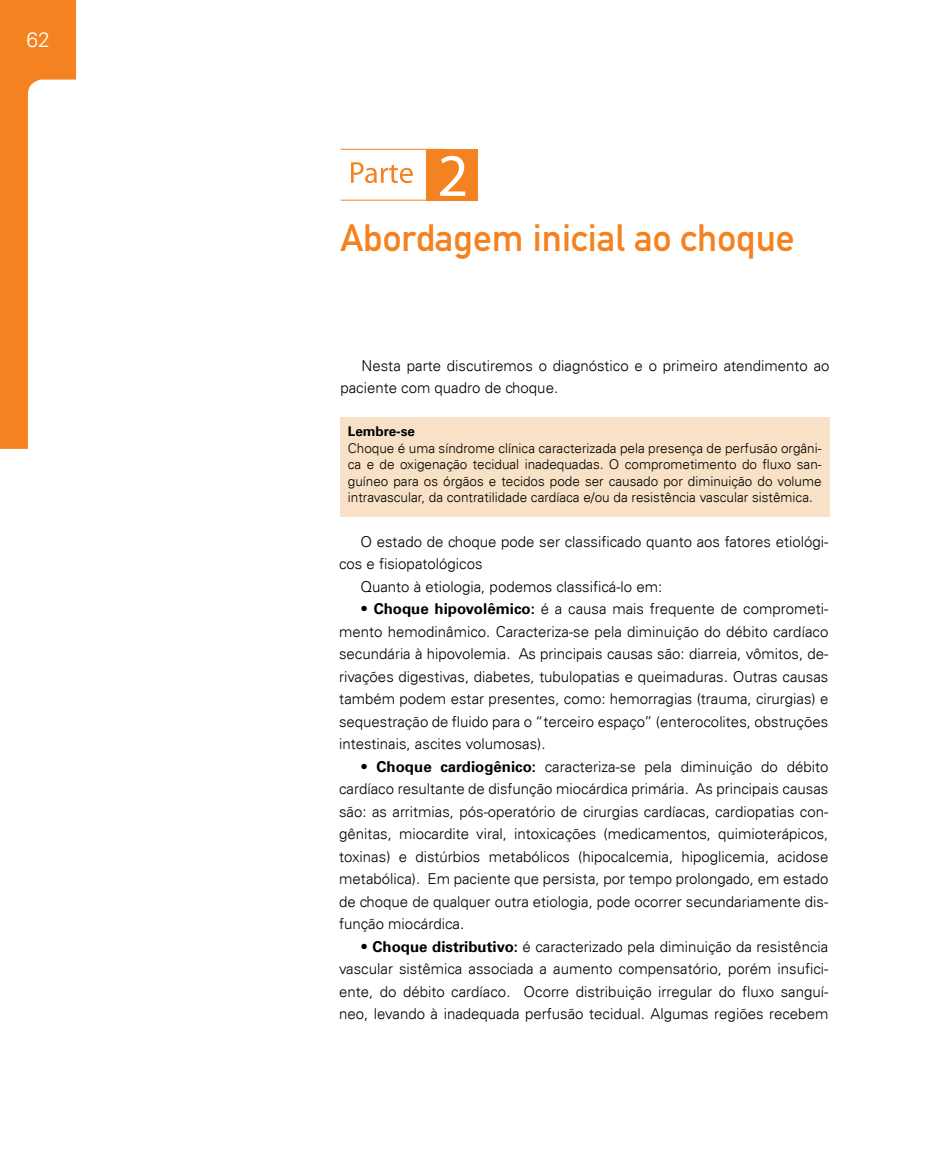
<style>
.page{position:relative;width:936px;height:1149px;background:#fff}
.page>*{position:absolute;margin:0;border:0;box-sizing:border-box;transform-origin:0 0}
.t1{font:37.5px "DIN Mittelschrift Std";color:#f58220}
.t2{font:300 21px "Univers LT";color:#fff}
.t3{font:300 15px/22.5px "Univers LT";color:#000;text-align:justify}
.t4{font:300 13.5px/16.5px "Univers LT";color:#000;text-align:justify}
.t5{font:700 13.5px "Univers LT";color:#000}
.s1{font-weight:700}
</style>
<div class="page">
<svg style="left:0;top:0;width:76px;height:448px"></svg>
<div style="left:426px;top:149px;width:51px;height:51px;background:#f58220"></div>
<svg style="left:440px;top:156px;width:25px;height:40px"></svg>
<svg style="left:351px;top:162px;width:62px;height:21px"></svg>
<hr style="left:340px;top:200px;width:102px;height:1px;background:#f58220">
<hr style="left:340px;top:149px;width:102px;height:1px;background:#f58220">
<div style="left:340px;top:417px;width:489px;height:100px;background:#f8e1c6"></div>
<h2 class="t2" style="left:27px;top:27px;width:25px">62</h2>
<h1 class="t1" style="left:340px;top:216px;width:455px">Abordagem inicial ao choque</h1>
<p class="t3" style="left:340px;top:354px;width:490px;text-indent:21px">Nesta parte discutiremos o diagnóstico e o primeiro atendimento ao paciente com quadro de choque.</p>
<p class="t5" style="left:348px;top:423px;width:69px">Lembre-se</p>
<p class="t4" style="left:348px;top:439px;width:475px">Choque é uma síndrome clínica caracterizada pela presença de perfusão orgâni&shy;ca e de oxigenação tecidual inadequadas. O comprometimento do fluxo san&shy;guíneo para os órgãos e tecidos pode ser causado por diminuição do volume intravascular, da contratilidade cardíaca e/ou da resistência vascular sistêmica.</p>
<p class="t3" style="left:360px;top:530px;width:469px">O estado de choque pode ser classificado quanto aos fatores etiológi-</p>
<p class="t3" style="left:339px;top:552px;width:145px">cos e fisiopatológicos</p>
<p class="t3" style="left:360px;top:575px;width:303px">Quanto à etiologia, podemos classificá-lo em:</p>
<p class="t3" style="left:339px;top:597px;width:490px;text-indent:21px">• <span class="s1">Choque hipovolêmico:</span> é a causa mais frequente de comprometi&shy;mento hemodinâmico. Caracteriza-se pela diminuição do débito cardíaco secundária à hipovolemia. As principais causas são: diarreia, vômitos, de&shy;rivações digestivas, diabetes, tubulopatias e queimaduras. Outras causas também podem estar presentes, como: hemorragias (trauma, cirurgias) e sequestração de fluido para o “terceiro espaço” (enterocolites, obstruções intestinais, ascites volumosas).</p>
<p class="t3" style="left:339px;top:755px;width:491px;text-indent:21px">• <span class="s1">Choque cardiogênico:</span> caracteriza-se pela diminuição do débito cardíaco resultante de disfunção miocárdica primária. As principais causas são: as arritmias, pós-operatório de cirurgias cardíacas, cardiopatias con&shy;gênitas, miocardite viral, intoxicações (medicamentos, quimioterápicos, toxinas) e distúrbios metabólicos (hipocalcemia, hipoglicemia, acidose metabólica). Em paciente que persista, por tempo prolongado, em estado de choque de qualquer outra etiologia, pode ocorrer secundariamente dis&shy;função miocárdica.</p>
<p class="t3" style="left:339px;top:935px;width:490px;text-indent:21px">• <span class="s1">Choque distributivo:</span> é caracterizado pela diminuição da resistência vascular sistêmica associada a aumento compensatório, porém insufici&shy;ente, do débito cardíaco. Ocorre distribuição irregular do fluxo sanguí&shy;neo, levando à inadequada perfusão tecidual. Algumas regiões recebem</p>
</div>
